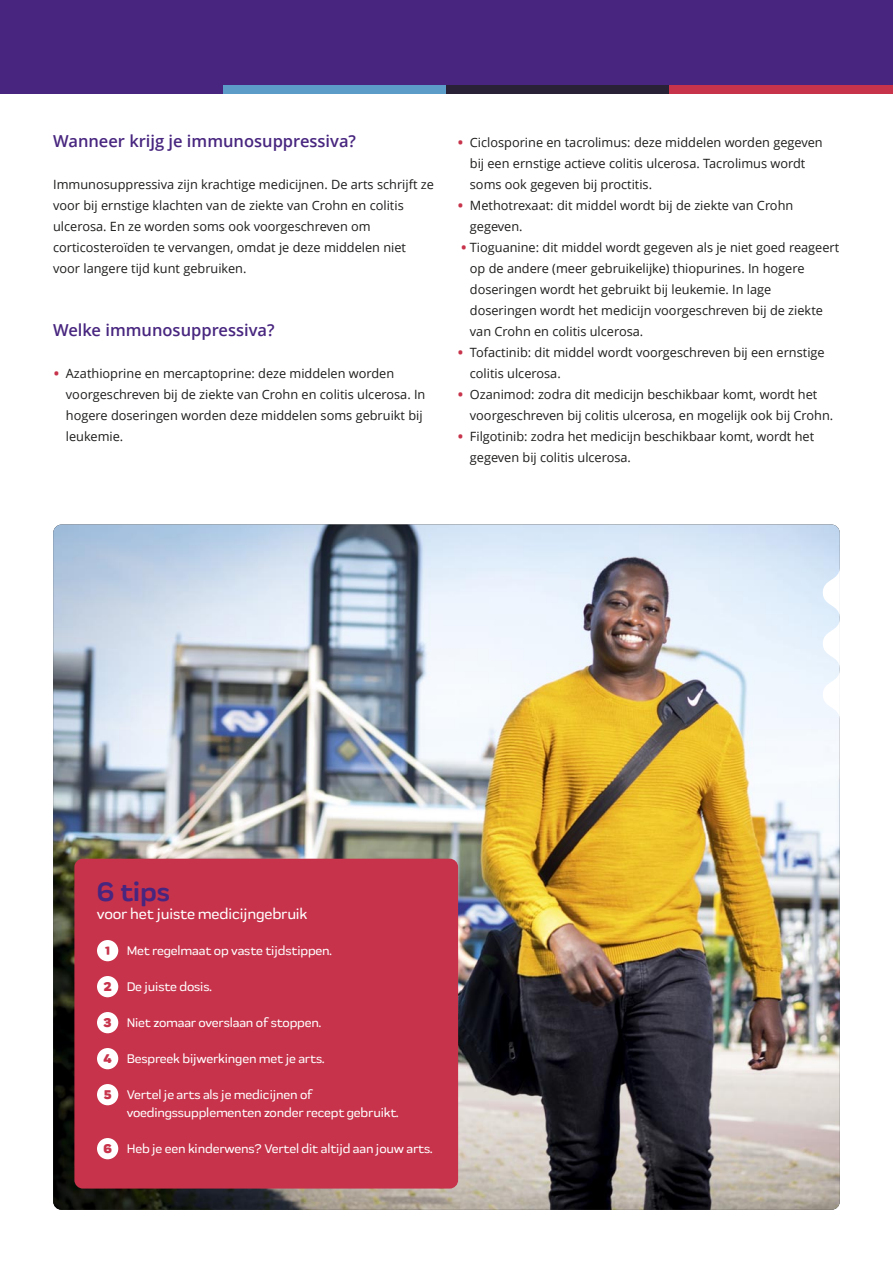
<style>
.page{position:relative;width:893px;height:1263px;background:#fff}
.page>*{position:absolute;margin:0;border:0;box-sizing:border-box;transform-origin:0 0}
.t1{font:700 27px "Praktika Rounded";color:#48267f}
.t2{font:600 16.5px "Open Sans";color:#48267f}
.t3{font:500 15px "Praktika Rounded";letter-spacing:-.015em;color:#fff}
.t4{font:12.75px/21px "Open Sans";color:#1d1d1c}
.t5{font:500 12.75px/18px "Praktika Rounded";letter-spacing:-.015em;color:#fff}
.t6{font:900 12.75px "Praktika Rounded";color:#c7334b}
.s1{font-size:18px;color:#c7334b}
</style>
<div class="page">
<div style="left:0;top:0;width:893px;height:85px;background:#48267f"></div>
<div style="left:0;top:85px;width:223px;height:9px;background:#48267f"></div>
<div style="left:223px;top:85px;width:223px;height:9px;background:#5c9cc9"></div>
<div style="left:446px;top:85px;width:224px;height:9px;background:#292236"></div>
<div style="left:670px;top:85px;width:223px;height:9px;background:#c7334b"></div>
<img style="left:53px;top:524px;width:787px;height:686px;border-radius:9px">
<div style="left:74px;top:859px;width:384px;height:329px;background:#c7334b;border-radius:9px"></div>
<div style="left:97px;top:940px;width:21px;height:21px;background:#fff;border-radius:50%"></div>
<div style="left:97px;top:976px;width:21px;height:21px;background:#fff;border-radius:50%"></div>
<div style="left:97px;top:1012px;width:21px;height:21px;background:#fff;border-radius:50%"></div>
<div style="left:97px;top:1048px;width:21px;height:21px;background:#fff;border-radius:50%"></div>
<div style="left:97px;top:1084px;width:21px;height:21px;background:#fff;border-radius:50%"></div>
<div style="left:97px;top:1138px;width:21px;height:21px;background:#fff;border-radius:50%"></div>
<svg style="left:823px;top:567px;width:17px;height:153px"></svg>
<p class="t2" style="left:53px;top:129px;width:304px">Wanneer krijg je immunosuppressiva?</p>
<p class="t4" style="left:53px;top:174px;width:382px">Immunosuppressiva zijn krachtige medicijnen. De arts schrijft ze voor bij ernstige klachten van de ziekte van Crohn en colitis ulcerosa. En ze worden soms ook voorgeschreven om corticosteroïden te vervangen, omdat je deze middelen niet voor langere tijd kunt gebruiken.</p>
<p class="t2" style="left:53px;top:318px;width:223px">Welke immunosuppressiva?</p>
<p class="t4" style="left:66px;top:363px;width:361px;text-indent:-13px"><span class="s1">•</span> Azathioprine en mercaptoprine: deze middelen worden voorgeschreven bij de ziekte van Crohn en colitis ulcerosa. In hogere doseringen worden deze middelen soms gebruikt bij leukemie.</p>
<p class="t4" style="left:470px;top:132px;width:354px;text-indent:-13px"><span class="s1">•</span> Ciclosporine en tacrolimus: deze middelen worden gegeven bij een ernstige actieve colitis ulcerosa. Tacrolimus wordt soms ook gegeven bij proctitis.</p>
<p class="t4" style="left:470px;top:195px;width:325px;text-indent:-13px"><span class="s1">•</span> Methotrexaat: dit middel wordt bij de ziekte van Crohn gegeven.</p>
<p class="t4" style="left:470px;top:237px;width:371px;text-indent:-9px"><span class="s1">•</span> Tioguanine: dit middel wordt gegeven als je niet goed reageert op de andere (meer gebruikelijke) thiopurines. In hogere doseringen wordt het gebruikt bij leukemie. In lage doseringen wordt het medicijn voorgeschreven bij de ziekte van Crohn en colitis ulcerosa.</p>
<p class="t4" style="left:470px;top:342px;width:356px;text-indent:-13px"><span class="s1">•</span> Tofactinib: dit middel wordt voorgeschreven bij een ernstige colitis ulcerosa.</p>
<p class="t4" style="left:470px;top:384px;width:365px;text-indent:-13px"><span class="s1">•</span> Ozanimod: zodra dit medicijn beschikbaar komt, wordt het voorgeschreven bij colitis ulcerosa, en mogelijk ook bij Crohn.</p>
<p class="t4" style="left:470px;top:426px;width:346px;text-indent:-13px"><span class="s1">•</span> Filgotinib: zodra het medicijn beschikbaar komt, wordt het gegeven bij colitis ulcerosa.</p>
<p class="t1" style="left:97px;top:881px;width:75px">6 tips</p>
<p class="t3" style="left:97px;top:908px;width:212px">voor het juiste medicijngebruik</p>
<p class="t5" style="left:127px;top:943px;width:207px">Met regelmaat op vaste tijdstippen.</p>
<p class="t5" style="left:127px;top:979px;width:87px">De juiste dosis.</p>
<p class="t5" style="left:127px;top:1015px;width:196px">Niet zomaar overslaan of stoppen.</p>
<p class="t5" style="left:127px;top:1051px;width:199px">Bespreek bijwerkingen met je arts.</p>
<p class="t5" style="left:127px;top:1087px;width:273px">Vertel je arts als je medicijnen of voedingssupplementen zonder recept gebruikt.</p>
<p class="t5" style="left:127px;top:1141px;width:307px">Heb je een kinderwens? Vertel dit altijd aan jouw arts.</p>
<p class="t6" style="left:105px;top:945px;width:7px">1</p>
<p class="t6" style="left:104px;top:981px;width:10px">2</p>
<p class="t6" style="left:104px;top:1017px;width:9px">3</p>
<p class="t6" style="left:103px;top:1053px;width:10px">4</p>
<p class="t6" style="left:104px;top:1089px;width:9px">5</p>
<p class="t6" style="left:103px;top:1143px;width:10px">6</p>
</div>
